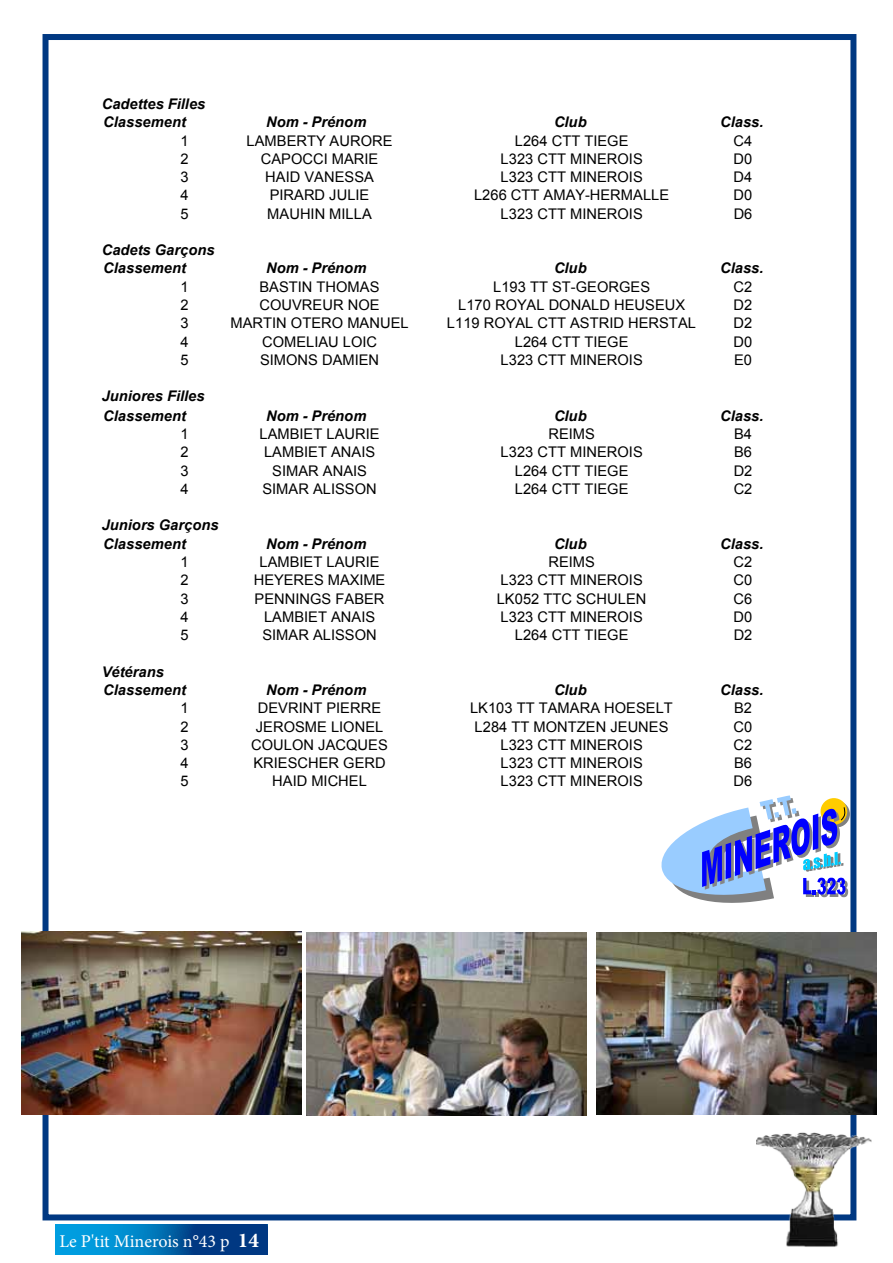
<style>
.page{position:relative;width:893px;height:1263px;background:#fff}
.page>*{position:absolute;margin:0;border:0;box-sizing:border-box;transform-origin:0 0}
.t1{font:18px "Minion Pro";letter-spacing:-.005em;color:#fff}
.t2{font:14.7px "Arial";letter-spacing:.005em;color:#000}
.t3{font:italic 700 14.7px/18.3px "Arial";letter-spacing:.005em;color:#000}
.s1{font-weight:700;font-size:21px}
</style>
<div class="page">
<svg style="left:55px;top:1225px;width:213px;height:29px;background:#0068ae"></svg>
<img style="left:307px;top:932px;width:280px;height:183px">
<div style="left:43px;top:34px;width:813px;height:1186px;border:6px solid #003882"></div>
<img style="left:22px;top:932px;width:280px;height:183px">
<img style="left:596px;top:932px;width:280px;height:183px">
<img style="left:757px;top:1123px;width:115px;height:124px">
<svg style="left:823px;top:801px;width:27px;height:26px"></svg>
<svg style="left:661px;top:795px;width:187px;height:108px"></svg>
<p class="t3" style="left:102px;top:95px;width:105px">Cadettes Filles<br>Classement</p>
<p class="t3" style="left:266px;top:113px;width:102px">Nom - Prénom</p>
<p class="t3" style="left:554px;top:113px;width:34px">Club</p>
<p class="t3" style="left:720px;top:113px;width:45px">Class.</p>
<p class="t2" style="left:180px;top:131px;width:10px">1</p>
<p class="t2" style="left:247px;top:131px;width:148px">LAMBERTY AURORE</p>
<p class="t2" style="left:515px;top:131px;width:115px">L264 CTT TIEGE</p>
<p class="t2" style="left:734px;top:131px;width:20px">C4</p>
<p class="t2" style="left:180px;top:149px;width:10px">2</p>
<p class="t2" style="left:261px;top:149px;width:119px">CAPOCCI MARIE</p>
<p class="t2" style="left:501px;top:149px;width:144px">L323 CTT MINEROIS</p>
<p class="t2" style="left:734px;top:149px;width:20px">D0</p>
<p class="t2" style="left:180px;top:167px;width:10px">3</p>
<p class="t2" style="left:265px;top:167px;width:110px">HAID VANESSA</p>
<p class="t2" style="left:501px;top:167px;width:144px">L323 CTT MINEROIS</p>
<p class="t2" style="left:734px;top:167px;width:20px">D4</p>
<p class="t2" style="left:181px;top:186px;width:10px">4</p>
<p class="t2" style="left:270px;top:186px;width:101px">PIRARD JULIE</p>
<p class="t2" style="left:474px;top:186px;width:197px">L266 CTT AMAY-HERMALLE</p>
<p class="t2" style="left:734px;top:186px;width:20px">D0</p>
<p class="t2" style="left:181px;top:204px;width:10px">5</p>
<p class="t2" style="left:267px;top:204px;width:106px">MAUHIN MILLA</p>
<p class="t2" style="left:501px;top:204px;width:144px">L323 CTT MINEROIS</p>
<p class="t2" style="left:734px;top:204px;width:20px">D6</p>
<p class="t3" style="left:102px;top:241px;width:114px">Cadets Garçons<br>Classement</p>
<p class="t3" style="left:266px;top:260px;width:102px">Nom - Prénom</p>
<p class="t3" style="left:554px;top:260px;width:34px">Club</p>
<p class="t3" style="left:720px;top:260px;width:45px">Class.</p>
<p class="t2" style="left:180px;top:277px;width:10px">1</p>
<p class="t2" style="left:259px;top:277px;width:122px">BASTIN THOMAS</p>
<p class="t2" style="left:493px;top:277px;width:159px">L193 TT ST-GEORGES</p>
<p class="t2" style="left:734px;top:277px;width:20px">C2</p>
<p class="t2" style="left:180px;top:295px;width:10px">2</p>
<p class="t2" style="left:259px;top:295px;width:122px">COUVREUR NOE</p>
<p class="t2" style="left:458px;top:295px;width:229px">L170 ROYAL DONALD HEUSEUX</p>
<p class="t2" style="left:734px;top:295px;width:20px">D2</p>
<p class="t2" style="left:181px;top:313px;width:10px">3</p>
<p class="t2" style="left:231px;top:313px;width:180px">MARTIN OTERO MANUEL</p>
<p class="t2" style="left:447px;top:313px;width:251px">L119 ROYAL CTT ASTRID HERSTAL</p>
<p class="t2" style="left:734px;top:313px;width:20px">D2</p>
<p class="t2" style="left:180px;top:332px;width:10px">4</p>
<p class="t2" style="left:262px;top:332px;width:117px">COMELIAU LOIC</p>
<p class="t2" style="left:515px;top:332px;width:115px">L264 CTT TIEGE</p>
<p class="t2" style="left:734px;top:332px;width:20px">D0</p>
<p class="t2" style="left:180px;top:350px;width:10px">5</p>
<p class="t2" style="left:260px;top:350px;width:121px">SIMONS DAMIEN</p>
<p class="t2" style="left:501px;top:350px;width:144px">L323 CTT MINEROIS</p>
<p class="t2" style="left:734px;top:350px;width:19px">E0</p>
<p class="t3" style="left:102px;top:387px;width:104px;line-height:19.4px">Juniores Filles<br>Classement</p>
<p class="t3" style="left:266px;top:407px;width:102px">Nom - Prénom</p>
<p class="t3" style="left:554px;top:407px;width:34px">Club</p>
<p class="t3" style="left:720px;top:407px;width:45px">Class.</p>
<p class="t2" style="left:180px;top:424px;width:10px">1</p>
<p class="t2" style="left:259px;top:424px;width:122px">LAMBIET LAURIE</p>
<p class="t2" style="left:548px;top:424px;width:48px">REIMS</p>
<p class="t2" style="left:734px;top:424px;width:19px">B4</p>
<p class="t2" style="left:180px;top:442px;width:10px">2</p>
<p class="t2" style="left:264px;top:442px;width:113px">LAMBIET ANAIS</p>
<p class="t2" style="left:501px;top:442px;width:144px">L323 CTT MINEROIS</p>
<p class="t2" style="left:734px;top:442px;width:19px">B6</p>
<p class="t2" style="left:180px;top:461px;width:10px">3</p>
<p class="t2" style="left:272px;top:461px;width:96px">SIMAR ANAIS</p>
<p class="t2" style="left:515px;top:461px;width:115px">L264 CTT TIEGE</p>
<p class="t2" style="left:734px;top:461px;width:20px">D2</p>
<p class="t2" style="left:181px;top:479px;width:10px">4</p>
<p class="t2" style="left:262px;top:479px;width:116px">SIMAR ALISSON</p>
<p class="t2" style="left:515px;top:479px;width:115px">L264 CTT TIEGE</p>
<p class="t2" style="left:734px;top:479px;width:20px">C2</p>
<p class="t3" style="left:102px;top:517px;width:118px">Juniors Garçons<br>Classement</p>
<p class="t3" style="left:266px;top:535px;width:102px">Nom - Prénom</p>
<p class="t3" style="left:554px;top:535px;width:34px">Club</p>
<p class="t3" style="left:720px;top:535px;width:45px">Class.</p>
<p class="t2" style="left:180px;top:552px;width:10px">1</p>
<p class="t2" style="left:259px;top:552px;width:122px">LAMBIET LAURIE</p>
<p class="t2" style="left:548px;top:552px;width:48px">REIMS</p>
<p class="t2" style="left:734px;top:552px;width:20px">C2</p>
<p class="t2" style="left:180px;top:570px;width:10px">2</p>
<p class="t2" style="left:254px;top:570px;width:133px">HEYERES MAXIME</p>
<p class="t2" style="left:501px;top:570px;width:144px">L323 CTT MINEROIS</p>
<p class="t2" style="left:734px;top:570px;width:20px">C0</p>
<p class="t2" style="left:180px;top:589px;width:10px">3</p>
<p class="t2" style="left:255px;top:589px;width:131px">PENNINGS FABER</p>
<p class="t2" style="left:497px;top:589px;width:151px">LK052 TTC SCHULEN</p>
<p class="t2" style="left:734px;top:589px;width:20px">C6</p>
<p class="t2" style="left:180px;top:607px;width:10px">4</p>
<p class="t2" style="left:264px;top:607px;width:113px">LAMBIET ANAIS</p>
<p class="t2" style="left:501px;top:607px;width:144px">L323 CTT MINEROIS</p>
<p class="t2" style="left:734px;top:607px;width:20px">D0</p>
<p class="t2" style="left:181px;top:625px;width:10px">5</p>
<p class="t2" style="left:262px;top:625px;width:116px">SIMAR ALISSON</p>
<p class="t2" style="left:515px;top:625px;width:115px">L264 CTT TIEGE</p>
<p class="t2" style="left:734px;top:625px;width:20px">D2</p>
<p class="t3" style="left:102px;top:663px;width:86px">Vétérans<br>Classement</p>
<p class="t3" style="left:266px;top:681px;width:102px">Nom - Prénom</p>
<p class="t3" style="left:554px;top:681px;width:34px">Club</p>
<p class="t3" style="left:720px;top:681px;width:45px">Class.</p>
<p class="t2" style="left:180px;top:698px;width:10px">1</p>
<p class="t2" style="left:258px;top:698px;width:125px">DEVRINT PIERRE</p>
<p class="t2" style="left:470px;top:698px;width:204px">LK103 TT TAMARA HOESELT</p>
<p class="t2" style="left:734px;top:698px;width:19px">B2</p>
<p class="t2" style="left:180px;top:717px;width:10px">2</p>
<p class="t2" style="left:256px;top:717px;width:129px">JEROSME LIONEL</p>
<p class="t2" style="left:475px;top:717px;width:195px">L284 TT MONTZEN JEUNES</p>
<p class="t2" style="left:734px;top:717px;width:20px">C0</p>
<p class="t2" style="left:180px;top:735px;width:10px">3</p>
<p class="t2" style="left:251px;top:735px;width:138px">COULON JACQUES</p>
<p class="t2" style="left:500px;top:735px;width:144px">L323 CTT MINEROIS</p>
<p class="t2" style="left:734px;top:735px;width:20px">C2</p>
<p class="t2" style="left:180px;top:753px;width:10px">4</p>
<p class="t2" style="left:253px;top:753px;width:134px">KRIESCHER GERD</p>
<p class="t2" style="left:501px;top:753px;width:144px">L323 CTT MINEROIS</p>
<p class="t2" style="left:734px;top:753px;width:19px">B6</p>
<p class="t2" style="left:180px;top:772px;width:10px">5</p>
<p class="t2" style="left:272px;top:772px;width:96px">HAID MICHEL</p>
<p class="t2" style="left:501px;top:772px;width:144px">L323 CTT MINEROIS</p>
<p class="t2" style="left:734px;top:772px;width:20px">D6</p>
<p class="t1" style="left:59px;top:1229px;width:201px">Le P'tit Minerois n°43 p <span class="s1">14</span></p>
</div>
